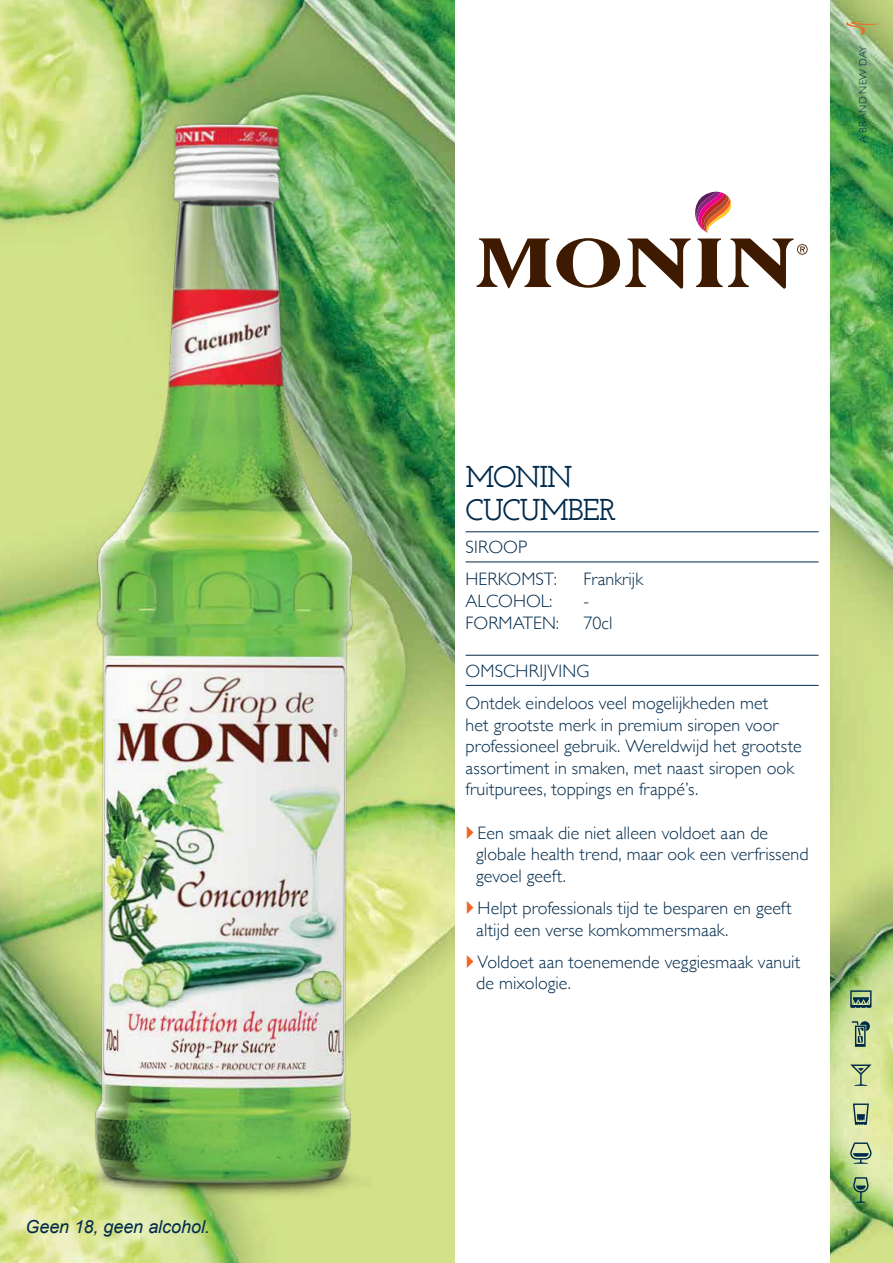
<style>
.page{position:relative;width:893px;height:1263px;background:#fff}
.page>*{position:absolute;margin:0;border:0;box-sizing:border-box;transform-origin:0 0}
.t1{font:600 30px/33px "Josefin Slab";letter-spacing:-.04em;color:#002a4b}
.t2{font:300 18px/21.6px "Gill Sans";letter-spacing:.005em;color:#002a4b}
.t3{font:italic 18px "Arial";letter-spacing:-.005em;color:#002a4b}
.t4{font:300 10.5px "Gill Sans";letter-spacing:.035em;color:#002a4b}
</style>
<div class="page">
<img style="left:0;top:0;width:893px;height:1263px">
<img style="left:47px;top:72px;width:363px;height:1191px">
<div style="left:455px;top:0;width:374px;height:1263px;background:#fff"></div>
<svg style="left:476px;top:192px;width:332px;height:97px"></svg>
<svg style="left:845px;top:21px;width:35px;height:13px"></svg>
<svg style="left:850px;top:990px;width:21px;height:18px"></svg>
<svg style="left:852px;top:1021px;width:18px;height:26px"></svg>
<svg style="left:850px;top:1064px;width:21px;height:22px"></svg>
<svg style="left:853px;top:1103px;width:16px;height:22px"></svg>
<svg style="left:850px;top:1142px;width:21px;height:22px"></svg>
<svg style="left:853px;top:1177px;width:15px;height:26px"></svg>
<hr style="left:466px;top:531px;width:353px;height:1px;background:#002a4b">
<hr style="left:466px;top:562px;width:353px;height:1px;background:#002a4b">
<hr style="left:466px;top:655px;width:353px;height:1px;background:#002a4b">
<hr style="left:466px;top:685px;width:353px;height:1px;background:#002a4b">
<p class="t3" style="left:26px;top:1215px;width:186px">Geen 18, geen alcohol.</p>
<p class="t4" style="left:855px;top:143px;width:99px;rotate:-90deg">A BRAND NEW DAY</p>
<h1 class="t1" style="left:466px;top:460px;width:152px">MONIN<br>CUCUMBER</h1>
<p class="t2" style="left:466px;top:530px;width:93px;line-height:32.2px">SIROOP<br>HERKOMST:</p>
<p class="t2" style="left:584px;top:568px;width:61px">Frankrijk</p>
<p class="t2" style="left:466px;top:589px;width:88px">ALCOHOL:</p>
<p class="t2" style="left:584px;top:589px;width:7px">-</p>
<p class="t2" style="left:466px;top:611px;width:95px">FORMATEN:</p>
<p class="t2" style="left:584px;top:611px;width:30px">70cl</p>
<p class="t2" style="left:466px;top:654px;width:304px;line-height:32.2px">OMSCHRIJVING<br>Ontdek eindeloos veel mogelijkheden met</p>
<p class="t2" style="left:466px;top:713px;width:338px">het grootste merk in premium siropen voor professioneel gebruik. Wereldwijd het grootste assortiment in smaken, met naast siropen ook fruitpurees, toppings en frappé’s.</p>
<p class="t2" style="left:476px;top:821px;width:334px">Een smaak die niet alleen voldoet aan de globale health trend, maar ook een verfrissend gevoel geeft.</p>
<p class="t2" style="left:476px;top:896px;width:317px">Helpt professionals tijd te besparen en geeft altijd een verse komkommersmaak.</p>
<p class="t2" style="left:476px;top:950px;width:326px">Voldoet aan toenemende veggiesmaak vanuit de mixologie.</p>
</div>
